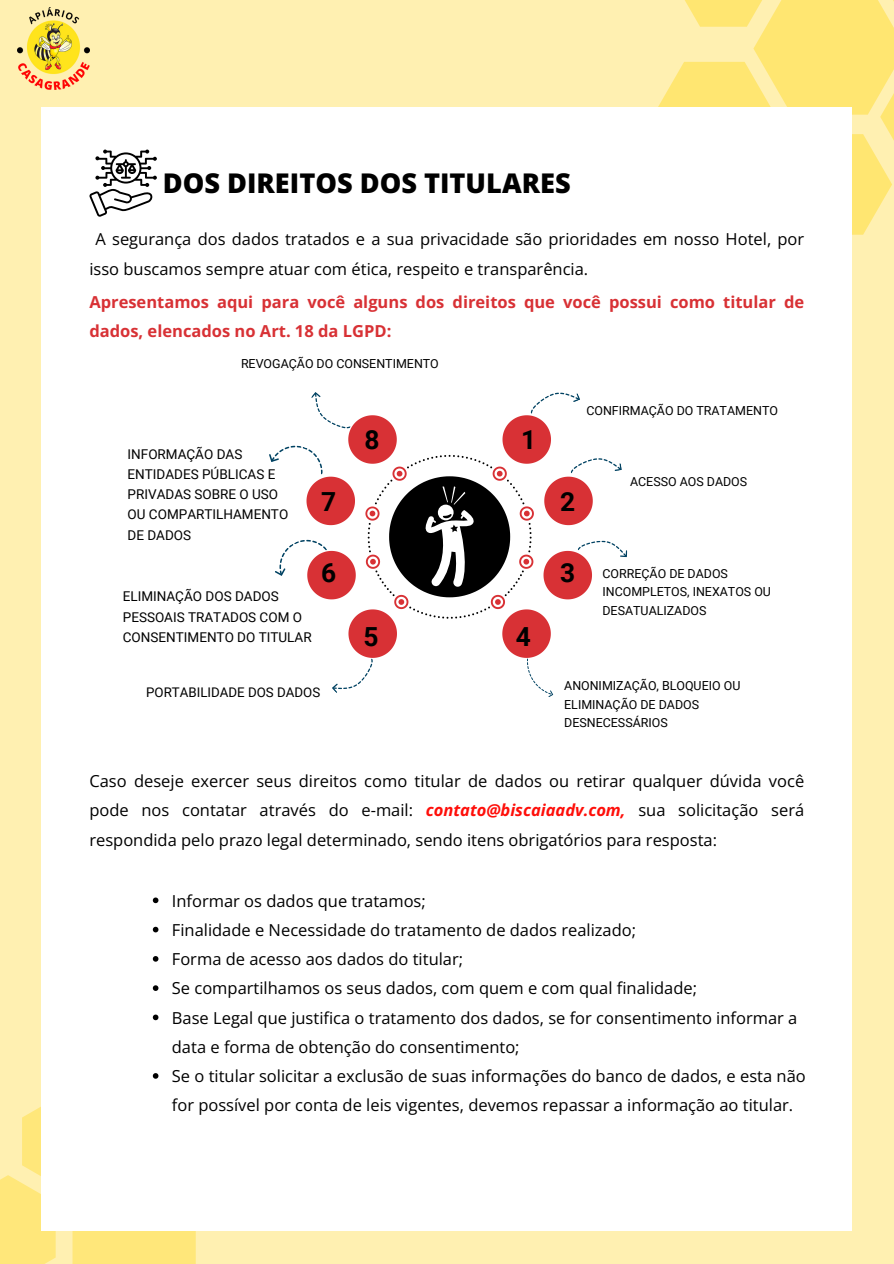
<style>
.page{position:relative;width:894px;height:1264px;background:#fff}
.page>*{position:absolute;margin:0;border:0;box-sizing:border-box;transform-origin:0 0}
.t1{font:800 27.15px "Open Sans";color:#000}
.t2{font:700 26.25px "Roboto";color:#000}
.t3{font:16.5px/29.2px "Open Sans";color:#000}
.t4{font:700 16.5px/29.2px "Open Sans";color:#d83135}
.t5{font:13.5px/20.2px "Roboto";color:#000}
.t6{font:13.35px "Roboto";color:#000}
.t7{font:12.45px/18.6px "Roboto";color:#000}
.s1{font-weight:700;font-style:italic;color:#fe0e09}
</style>
<div class="page">
<div style="left:0;top:0;width:893px;height:1263px;background:#fff0b1"></div>
<img style="left:17px;top:8px;width:72px;height:81px">
<svg style="left:658px;top:0;width:235px;height:254px"></svg>
<svg style="left:0;top:1093px;width:196px;height:170px"></svg>
<div style="left:42px;top:107px;width:809px;height:1123px;background:#fff"></div>
<svg style="left:89px;top:149px;width:68px;height:68px"></svg>
<svg style="left:269px;top:392px;width:358px;height:305px"></svg>
<svg style="left:153px;top:897px;width:5px;height:6px"></svg>
<svg style="left:153px;top:926px;width:5px;height:6px"></svg>
<svg style="left:153px;top:956px;width:5px;height:5px"></svg>
<svg style="left:153px;top:985px;width:5px;height:5px"></svg>
<svg style="left:153px;top:1014px;width:5px;height:6px"></svg>
<svg style="left:153px;top:1073px;width:5px;height:5px"></svg>
<p class="t1" style="left:163px;top:164px;width:409px">DOS DIREITOS DOS TITULARES</p>
<p class="t3" style="left:89px;top:224px;width:716px;text-indent:6px">A segurança dos dados tratados e a sua privacidade são prioridades em nosso Hotel, por isso buscamos sempre atuar com ética, respeito e transparência.</p>
<h1 class="t4" style="left:89px;top:286px;width:716px">Apresentamos aqui para você alguns dos direitos que você possui como titular de dados, elencados no Art. 18 da LGPD:</h1>
<p class="t7" style="left:241px;top:354px;width:199px">REVOGAÇÃO DO CONSENTIMENTO</p>
<p class="t5" style="left:128px;top:444px;width:162px">INFORMAÇÃO DAS<br>ENTIDADES PÚBLICAS E<br>PRIVADAS SOBRE O USO<br>OU COMPARTILHAMENTO<br>DE DADOS</p>
<p class="t2" style="left:321px;top:487px;width:17px">7</p>
<p class="t2" style="left:321px;top:558px;width:17px">6</p>
<p class="t2" style="left:364px;top:425px;width:17px">8</p>
<h3 class="t2" style="left:521px;top:425px;width:17px">1</h3>
<p class="t5" style="left:123px;top:586px;width:190px">ELIMINAÇÃO DOS DADOS<br>PESSOAIS TRATADOS COM O<br>CONSENTIMENTO DO TITULAR</p>
<p class="t6" style="left:146px;top:685px;width:175px">PORTABILIDADE DOS DADOS</p>
<p class="t2" style="left:363px;top:621px;width:17px">5</p>
<p class="t2" style="left:515px;top:621px;width:17px">4</p>
<p class="t7" style="left:586px;top:401px;width:193px">CONFIRMAÇÃO DO TRATAMENTO</p>
<h2 class="t2" style="left:560px;top:487px;width:17px">2</h2>
<p class="t2" style="left:560px;top:558px;width:17px">3</p>
<p class="t7" style="left:630px;top:472px;width:119px">ACESSO AOS DADOS</p>
<p class="t7" style="left:602px;top:564px;width:170px">CORREÇÃO DE DADOS<br>INCOMPLETOS, INEXATOS OU<br>DESATUALIZADOS</p>
<p class="t7" style="left:564px;top:676px;width:178px">ANONIMIZAÇÃO, BLOQUEIO OU<br>ELIMINAÇÃO DE DADOS<br>DESNECESSÁRIOS</p>
<p class="t3" style="left:89px;top:766px;width:716px;text-align:justify">Caso deseje exercer seus direitos como titular de dados ou retirar qualquer dúvida você pode nos contatar através do e-mail: <span class="s1">contato@biscaiaadv.com,</span> sua solicitação será respondida pelo prazo legal determinado, sendo itens obrigatórios para resposta:</p>
<p class="t3" style="left:172px;top:885px;width:255px">Informar os dados que tratamos;</p>
<p class="t3" style="left:172px;top:914px;width:465px">Finalidade e Necessidade do tratamento de dados realizado;</p>
<p class="t3" style="left:172px;top:944px;width:293px">Forma de acesso aos dados do titular;</p>
<p class="t3" style="left:172px;top:973px;width:526px">Se compartilhamos os seus dados, com quem e com qual finalidade;</p>
<p class="t3" style="left:172px;top:1002px;width:627px">Base Legal que justifica o tratamento dos dados, se for consentimento informar a data e forma de obtenção do consentimento;</p>
<p class="t3" style="left:172px;top:1061px;width:635px">Se o titular solicitar a exclusão de suas informações do banco de dados, e esta não for possível por conta de leis vigentes, devemos repassar a informação ao titular.</p>
</div>
